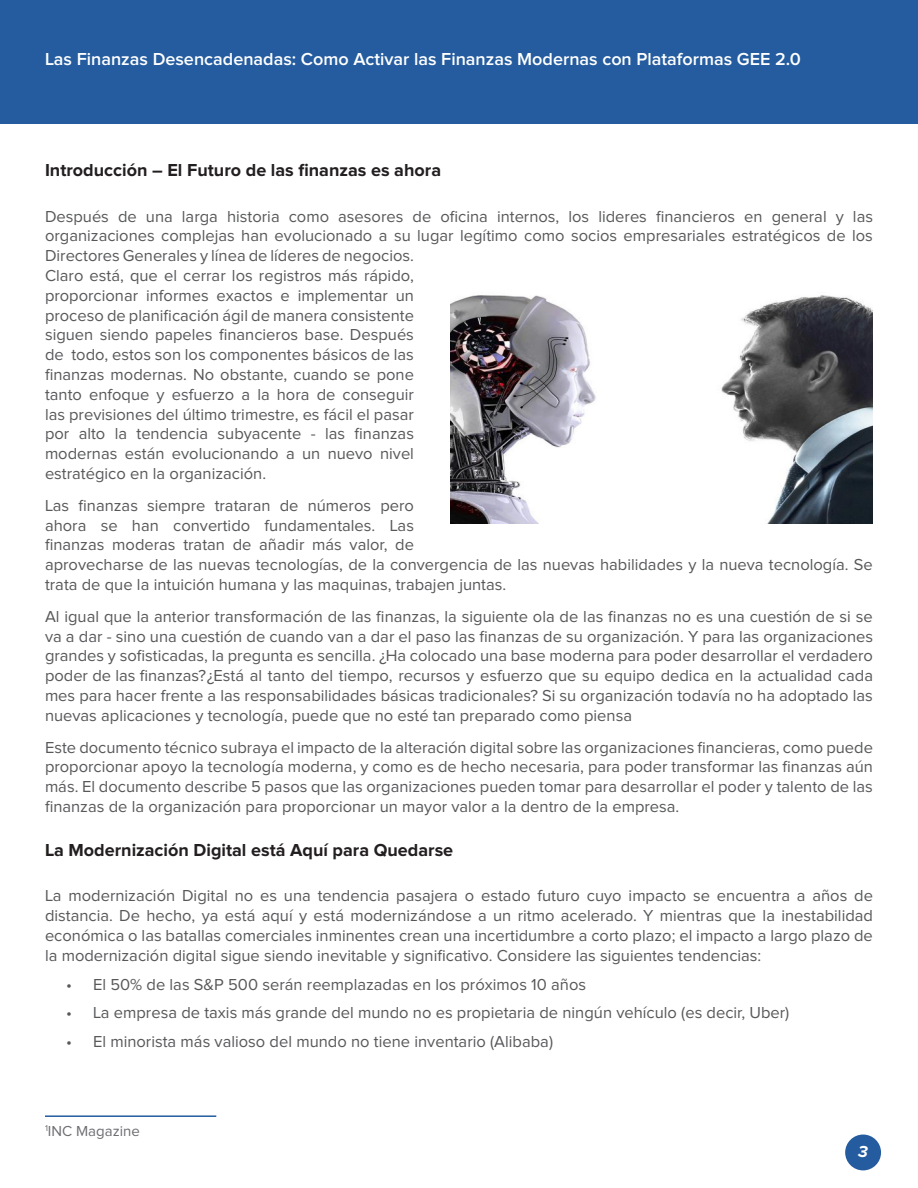
<style>
.page{position:relative;width:918px;height:1188px;background:#fff}
.page>*{position:absolute;margin:0;border:0;box-sizing:border-box;transform-origin:0 0}
.Sub_Title{font:700 18px "Proxima Nova";color:#231f20}
.t1{font:600 18px "Proxima Nova";color:#fff}
.Paragraph_Style_Main{font:16.5px/19.8px "Proxima Nova";color:#57585a;text-align:justify}
.t2{font:italic 700 16.5px "Proxima Nova";color:#fff}
.Footnotes{font:15px "Proxima Nova";color:#6c6d70}
</style>
<div class="page">
<div style="left:845px;top:1135px;width:36px;height:35px;background:#245c9f;border-radius:50%"></div>
<div style="left:0;top:0;width:918px;height:124px;background:#245c9f"></div>
<img style="left:450px;top:295px;width:423px;height:228px">
<hr style="left:45px;top:1115px;width:171px;height:2px;background:#245c9f">
<p class="t1" style="left:45px;top:51px;width:757px">Las Finanzas Desencadenadas: Como Activar las Finanzas Modernas con Plataformas GEE 2.0</p>
<p class="Sub_Title" style="left:45px;top:162px;width:398px">Introducción – El Futuro de las finanzas es ahora</p>
<p class="Paragraph_Style_Main" style="left:45px;top:207px;width:830px;text-align:left">Después de una larga historia como asesores de oficina internos, los lideres financieros en general y las organizaciones complejas han evolucionado a su lugar legítimo como socios empresariales estratégicos de los Directores Generales y línea de líderes de negocios.<br>Claro está, que el cerrar los registros más rápido,<br>proporcionar informes exactos e implementar un<br>proceso de planificación ágil de manera consistente<br>siguen siendo papeles financieros base. Después<br>de todo, estos son los componentes básicos de las<br>finanzas modernas. No obstante, cuando se pone<br>tanto enfoque y esfuerzo a la hora de conseguir<br>las previsiones del último trimestre, es fácil el pasar<br>por alto la tendencia subyacente - las finanzas<br>modernas están evolucionando a un nuevo nivel<br>estratégico en la organización.</p>
<p class="Paragraph_Style_Main" style="left:45px;top:496px;width:829px;text-align:left">Las finanzas siempre trataran de números pero<br>ahora se han convertido fundamentales. Las<br>finanzas moderas tratan de añadir más valor, de<br>aprovecharse de las nuevas tecnologías, de la convergencia de las nuevas habilidades y la nueva tecnología. Se trata de que la intuición humana y las maquinas, trabajen juntas.</p>
<p class="Paragraph_Style_Main" style="left:45px;top:607px;width:830px">Al igual que la anterior transformación de las finanzas, la siguiente ola de las finanzas no es una cuestión de si se va a dar - sino una cuestión de cuando van a dar el paso las finanzas de su organización. Y para las organizaciones grandes y sofisticadas, la pregunta es sencilla. ¿Ha colocado una base moderna para poder desarrollar el verdadero poder de las finanzas?¿Está al tanto del tiempo, recursos y esfuerzo que su equipo dedica en la actualidad cada mes para hacer frente a las responsabilidades básicas tradicionales? Si su organización todavía no ha adoptado las nuevas aplicaciones y tecnología, puede que no esté tan preparado como piensa</p>
<p class="Paragraph_Style_Main" style="left:45px;top:738px;width:830px">Este documento técnico subraya el impacto de la alteración digital sobre las organizaciones financieras, como puede proporcionar apoyo la tecnología moderna, y como es de hecho necesaria, para poder transformar las finanzas aún más. El documento describe 5 pasos que las organizaciones pueden tomar para desarrollar el poder y talento de las finanzas de la organización para proporcionar un mayor valor a la dentro de la empresa.</p>
<p class="Sub_Title" style="left:45px;top:842px;width:410px">La Modernización Digital está Aquí para Quedarse</p>
<p class="Paragraph_Style_Main" style="left:45px;top:887px;width:830px">La modernización Digital no es una tendencia pasajera o estado futuro cuyo impacto se encuentra a años de distancia. De hecho, ya está aquí y está modernizándose a un ritmo acelerado. Y mientras que la inestabilidad económica o las batallas comerciales inminentes crean una incertidumbre a corto plazo; el impacto a largo plazo de la modernización digital sigue siendo inevitable y significativo. Considere las siguientes tendencias:</p>
<p class="Paragraph_Style_Main" style="left:66px;top:975px;width:522px">• El 50% de las S&amp;P 500 serán reemplazadas en los próximos 10 años</p>
<p class="Paragraph_Style_Main" style="left:66px;top:1004px;width:725px">• La empresa de taxis más grande del mundo no es propietaria de ningún vehículo (es decir, Uber)</p>
<p class="Paragraph_Style_Main" style="left:66px;top:1032px;width:489px">• El minorista más valioso del mundo no tiene inventario (Alibaba)</p>
<p class="Footnotes" style="left:45px;top:1125px;width:96px"><sup>1</sup>INC Magazine</p>
<p class="t2" style="left:858px;top:1142px;width:11px">3</p>
</div>
